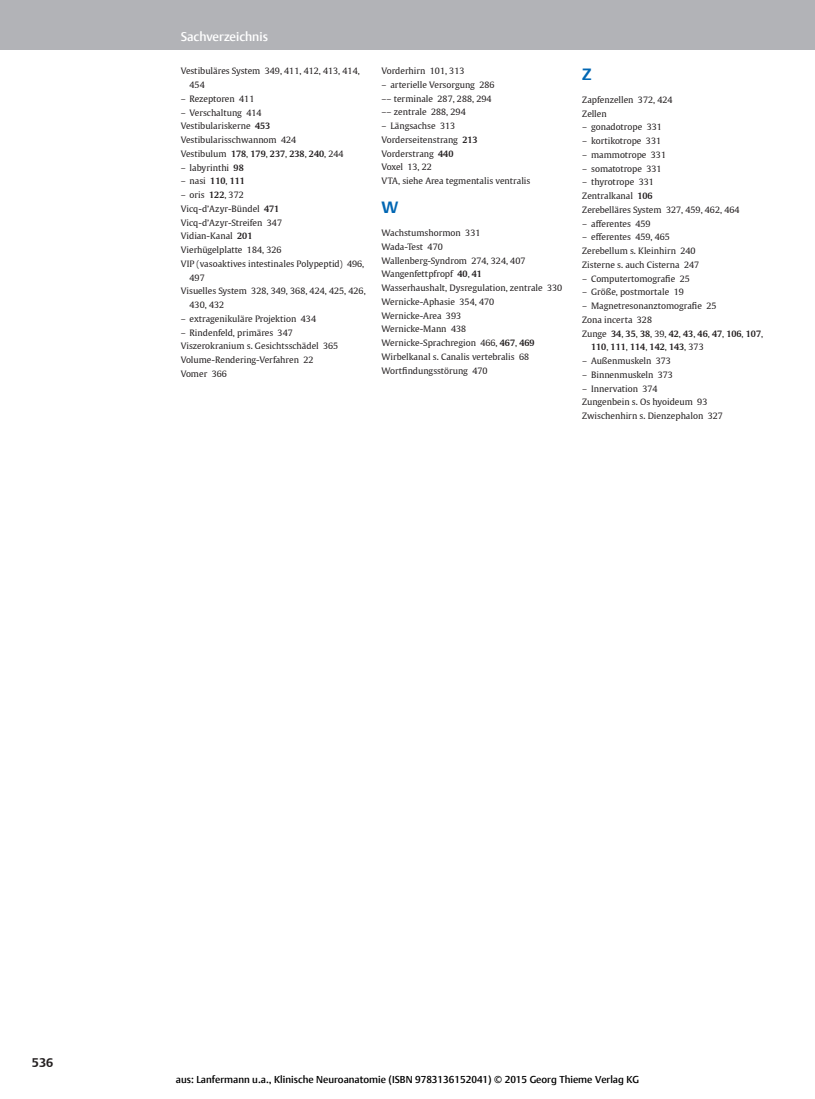
<style>
.page{position:relative;width:815px;height:1099px;background:#fff}
.page>*{position:absolute;margin:0;border:0;box-sizing:border-box;transform-origin:0 0}
.t1{font:700 16.25px "Thieme Argo 2011";color:#0166b3}
.t2{font:500 12.5px "Thieme Argo 2011";color:#fff}
.t3{font:700 12.5px "Thieme Argo 2011";color:#231f20}
.t4{font:500 10px "Thieme Argo 2011";color:#000}
.t5{font:8.75px/13.8px "Thieme Gulliver 2011";color:#231f20}
.t6{font:600 8.75px "Thieme Gulliver 2011";color:#231f20}
.s1{font-weight:600}
.s2{font-weight:400}
</style>
<div class="page">
<div style="left:0;top:0;width:815px;height:50px;background:#b2b3b7"></div>
<h2 class="t2" style="left:181px;top:28px;width:89px">Sachverzeichnis</h2>
<p class="t5" style="left:190px;top:64px;width:172px;text-indent:-9px">Vestibuläres System 349, 411, 412, 413, 414,<br>454</p>
<p class="t5" style="left:181px;top:91px;width:75px">– Rezeptoren 411</p>
<p class="t5" style="left:181px;top:105px;width:164px">– Verschaltung 414<br>Vestibulariskerne <span class="s1">453<br></span>Vestibularisschwannom 424<br>Vestibulum <span class="s1">178</span>, <span class="s1">179</span>, <span class="s1">237</span>, <span class="s1">238</span>, <span class="s1">240</span>, 244</p>
<p class="t5" style="left:181px;top:160px;width:65px">– labyrinthi <span class="s1">98</span></p>
<p class="t5" style="left:181px;top:174px;width:66px">– nasi <span class="s1">110</span>, <span class="s1">111</span></p>
<p class="t5" style="left:181px;top:187px;width:65px">– oris <span class="s1">122</span>, 372</p>
<p class="t5" style="left:181px;top:201px;width:100px">Vicq-dʼAzyr-Bündel <span class="s1">471</span></p>
<p class="t5" style="left:181px;top:215px;width:103px">Vicq-dʼAzyr-Streifen 347</p>
<p class="t5" style="left:181px;top:229px;width:73px">Vidian-Kanal <span class="s1">201</span></p>
<p class="t5" style="left:181px;top:242px;width:102px">Vierhügelplatte 184, 326</p>
<p class="t5" style="left:181px;top:256px;width:185px">VIP (vasoaktives intestinales Polypeptid) 496,</p>
<p class="t5" style="left:190px;top:270px;width:17px">497</p>
<p class="t5" style="left:181px;top:284px;width:187px">Visuelles System 328, 349, 368, 424, 425, 426,</p>
<p class="t5" style="left:190px;top:297px;width:36px">430, 432</p>
<p class="t5" style="left:181px;top:311px;width:137px">– extragenikuläre Projektion 434</p>
<p class="t5" style="left:181px;top:325px;width:159px">– Rindenfeld, primäres 347<br>Viszerokranium s. Gesichtsschädel 365<br>Volume-Rendering-Verfahren 22<br>Vomer 366</p>
<p class="t5" style="left:382px;top:64px;width:85px">Vorderhirn 101, 313</p>
<p class="t5" style="left:382px;top:77px;width:115px">– arterielle Versorgung 286</p>
<p class="t5" style="left:382px;top:91px;width:17px">– t</p>
<p class="t5" style="left:387px;top:91px;width:107px">–– erminale 287, 288, 294</p>
<p class="t5" style="left:381px;top:105px;width:18px">– z</p>
<p class="t5" style="left:387px;top:105px;width:81px">–– entrale 288, 294</p>
<p class="t5" style="left:381px;top:119px;width:150px">– Längsachse 313<br>Vorderseitenstrang <span class="s1">213<br></span>Vorderstrang <span class="s1">440<br></span>Voxel 13, 22<br>VTA, siehe Area tegmentalis ventralis</p>
<h1 class="t1" style="left:381px;top:197px;width:18px">W</h1>
<p class="t5" style="left:381px;top:225px;width:182px">Wachstumshormon 331<br>Wada-Test 470<br>Wallenberg-Syndrom 274, 324, 407<br>Wangenfettpfropf <span class="s1">40</span>, <span class="s1">41<br></span>Wasserhaushalt, Dysregulation, zentrale 330<br>Wernicke-Aphasie 354, 470<br>Wernicke-Area 393<br>Wernicke-Mann 438<br>Wernicke-Sprachregion 466, <span class="s1">467</span>, <span class="s1">469<br></span>Wirbelkanal s. Canalis vertebralis 68<br>Wortfindungsstörung 470</p>
<h1 class="t1" style="left:582px;top:63px;width:11px">Z</h1>
<p class="t5" style="left:582px;top:92px;width:92px">Zapfenzellen 372, 424<br>Zellen</p>
<p class="t5" style="left:582px;top:120px;width:81px">– gonadotrope 331</p>
<p class="t5" style="left:582px;top:134px;width:80px">– kortikotrope 331</p>
<p class="t5" style="left:582px;top:147px;width:85px">– mammotrope 331</p>
<p class="t5" style="left:582px;top:161px;width:81px">– somatotrope 331</p>
<p class="t5" style="left:582px;top:175px;width:159px">– thyrotrope 331<br>Zentralkanal <span class="s1">106<br></span>Zerebelläres System 327, 459, 462, 464</p>
<p class="t5" style="left:582px;top:216px;width:70px">– afferentes 459</p>
<p class="t5" style="left:582px;top:230px;width:119px">– efferentes 459, 465<br>Zerebellum s. Kleinhirn 240<br>Zisterne s. auch Cisterna 247</p>
<p class="t5" style="left:582px;top:271px;width:109px">– Computertomografie 25</p>
<p class="t5" style="left:582px;top:285px;width:103px">– Größe, postmortale 19</p>
<p class="t5" style="left:582px;top:299px;width:136px">– Magnetresonanztomografie 25</p>
<p class="t5" style="left:582px;top:312px;width:71px">Zona incerta 328</p>
<p class="t6" style="left:582px;top:327px;width:182px"><span class="s2">Zunge</span> 34<span class="s2">,</span> 35<span class="s2">,</span> 38<span class="s2">, 39,</span> 42<span class="s2">,</span> 43<span class="s2">,</span> 46<span class="s2">,</span> 47<span class="s2">,</span> 106<span class="s2">,</span> 107<span class="s2">,</span></p>
<p class="t6" style="left:591px;top:340px;width:114px">110<span class="s2">,</span> 111<span class="s2">,</span> 114<span class="s2">,</span> 142<span class="s2">,</span> 143<span class="s2">, 373</span></p>
<p class="t5" style="left:582px;top:354px;width:90px">– Außenmuskeln 373</p>
<p class="t5" style="left:582px;top:367px;width:92px">– Binnenmuskeln 373</p>
<p class="t5" style="left:582px;top:381px;width:142px">– Innervation 374<br>Zungenbein s. Os hyoideum 93<br>Zwischenhirn s. Dienzephalon 327</p>
<h2 class="t3" style="left:32px;top:1054px;width:23px">536</h2>
<p class="t4" style="left:176px;top:1072px;width:465px">aus: Lanfermann u.a., Klinische Neuroanatomie (ISBN 9783136152041) © 2015 Georg Thieme Verlag KG</p>
</div>
